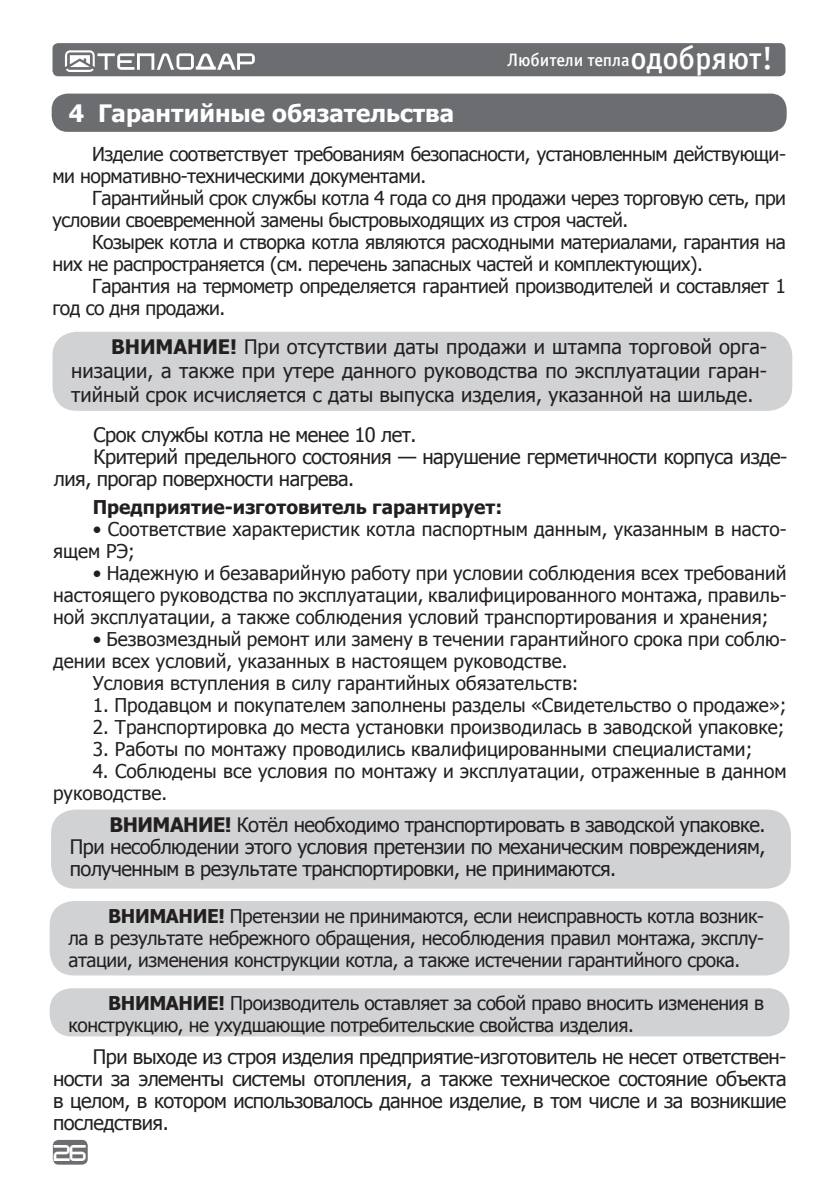
<style>
.page{position:relative;width:840px;height:1191px;background:#fff}
.page>*{position:absolute;margin:0;border:0;box-sizing:border-box;transform-origin:0 0}
.t1{font:700 24px "Tahoma";color:#fff}
.t2{font:20px/22px "Tahoma";letter-spacing:-.025em;color:#231f20;text-align:justify}
.t3{font:19.2px/22px "Tahoma";letter-spacing:-.025em;color:#231f20}
.t4{font:19px/22px "Tahoma";color:#231f20}
.t5{font:19px/22px "Tahoma";letter-spacing:-.02em;color:#231f20}
.t6{font:700 19px "Tahoma";color:#231f20}
.t7{font:18px "Officina Sans Medium C";letter-spacing:-.005em;color:#fff}
.t8{font:16px "teplodar";color:#fff}
.s1{font-size:32px}
.s2{font-weight:700}
</style>
<div class="page">
<div style="left:53px;top:1139px;width:35px;height:25px;background:#6c6d70;border-radius:6px"></div>
<div style="left:52px;top:43px;width:733px;height:33px;background:#6c6d70;border-radius:6px"></div>
<svg style="left:65px;top:50px;width:190px;height:22px"></svg>
<div style="left:52px;top:94px;width:734px;height:38px;background:#6c6d70;border-radius:16px"></div>
<div style="left:52px;top:332px;width:739px;height:79px;background:#d1d2d4;border-radius:24px"></div>
<div style="left:50px;top:901px;width:739px;height:74px;background:#d1d2d4;border-radius:24px"></div>
<div style="left:51px;top:809px;width:739px;height:79px;background:#d1d2d4;border-radius:24px"></div>
<div style="left:50px;top:988px;width:739px;height:48px;background:#d1d2d4;border-radius:22px"></div>
<p class="t7" style="left:507px;top:50px;width:267px">Любители тепла<span class="s1">одобряют!</span></p>
<p class="t1" style="left:69px;top:96px;width:387px">4 Гарантийные обязательства</p>
<p class="t3" style="left:52px;top:142px;width:734px;text-indent:40px">Изделие соответствует требованиям безопасности, установленным действующи&shy;ми нормативно-техническими документами.</p>
<p class="t3" style="left:52px;top:186px;width:734px;text-indent:40px">Гарантийный срок службы котла 4 года со дня продажи через торговую сеть, при условии своевременной замены быстровыходящих из строя частей.</p>
<p class="t3" style="left:52px;top:230px;width:734px;text-indent:40px">Козырек котла и створка котла являются расходными материалами, гарантия на них не распространяется (см. перечень запасных частей и комплектующих).</p>
<p class="t3" style="left:52px;top:274px;width:734px;text-indent:40px">Гарантия на термометр определяется гарантией производителей и составляет 1 год со дня продажи.</p>
<p class="t2" style="left:71px;top:334px;width:697px;line-height:24px;text-indent:40px"><span class="s2">ВНИМАНИЕ!</span> При отсутствии даты продажи и штампа торговой орга&shy;низации, а также при утере данного руководства по эксплуатации гаран&shy;тийный срок исчисляется с даты выпуска изделия, указанной на шильде.</p>
<p class="t2" style="left:94px;top:422px;width:324px">Срок службы котла не менее 10 лет.</p>
<p class="t2" style="left:94px;top:444px;width:694px">Критерий предельного состояния — нарушение герметичности корпуса изде-</p>
<p class="t2" style="left:54px;top:466px;width:301px">лия, прогар поверхности нагрева.</p>
<p class="t6" style="left:93px;top:493px;width:410px">Предприятие-изготовитель гарантирует:</p>
<p class="t4" style="left:53px;top:517px;width:734px;text-indent:40px">• Соответствие характеристик котла паспортным данным, указанным в насто&shy;ящем РЭ;</p>
<p class="t4" style="left:53px;top:561px;width:734px;text-align:justify;text-indent:40px">• Надежную и безаварийную работу при условии соблюдения всех требований настоящего руководства по эксплуатации, квалифицированного монтажа, правиль&shy;ной эксплуатации, а также соблюдения условий транспортирования и хранения;</p>
<p class="t4" style="left:93px;top:627px;width:695px">• Безвозмездный ремонт или замену в течении гарантийного срока при соблю-</p>
<p class="t4" style="left:53px;top:649px;width:515px">дении всех условий, указанных в настоящем руководстве.</p>
<p class="t4" style="left:93px;top:671px;width:487px">Условия вступления в силу гарантийных обязательств:</p>
<p class="t4" style="left:93px;top:693px;width:695px">1. Продавцом и покупателем заполнены разделы «Свидетельство о продаже»;</p>
<p class="t4" style="left:93px;top:715px;width:692px">2. Транспортировка до места установки производилась в заводской упаковке;</p>
<p class="t4" style="left:93px;top:737px;width:660px">3. Работы по монтажу проводились квалифицированными специалистами;</p>
<p class="t4" style="left:53px;top:759px;width:734px;text-indent:40px">4. Соблюдены все условия по монтажу и эксплуатации, отраженные в данном руководстве.</p>
<p class="t2" style="left:70px;top:812px;width:696px;text-indent:40px"><span class="s2">ВНИМАНИЕ!</span> Котёл необходимо транспортировать в заводской упаковке.<br>При несоблюдении этого условия претензии по механическим повреждениям, полученным в результате транспортировки, не принимаются.</p>
<p class="t4" style="left:68px;top:904px;width:696px;text-align:justify;text-indent:40px"><span class="s2">ВНИМАНИЕ!</span> Претензии не принимаются, если неисправность котла возник&shy;ла в результате небрежного обращения, несоблюдения правил монтажа, эксплу&shy;атации, изменения конструкции котла, а также истечении гарантийного срока.</p>
<p class="t5" style="left:68px;top:991px;width:696px;text-indent:40px"><span class="s2">ВНИМАНИЕ!</span> Производитель оставляет за собой право вносить изменения в конструкцию, не ухудшающие потребительские свойства изделия.</p>
<p class="t2" style="left:53px;top:1044px;width:734px;text-indent:40px">При выходе из строя изделия предприятие-изготовитель не несет ответствен&shy;ности за элементы системы отопления, а также техническое состояние объекта в целом, в котором использовалось данное изделие, в том числе и за возникшие последствия.</p>
<p class="t8" style="left:54px;top:1145px;width:34px">26</p>
</div>
